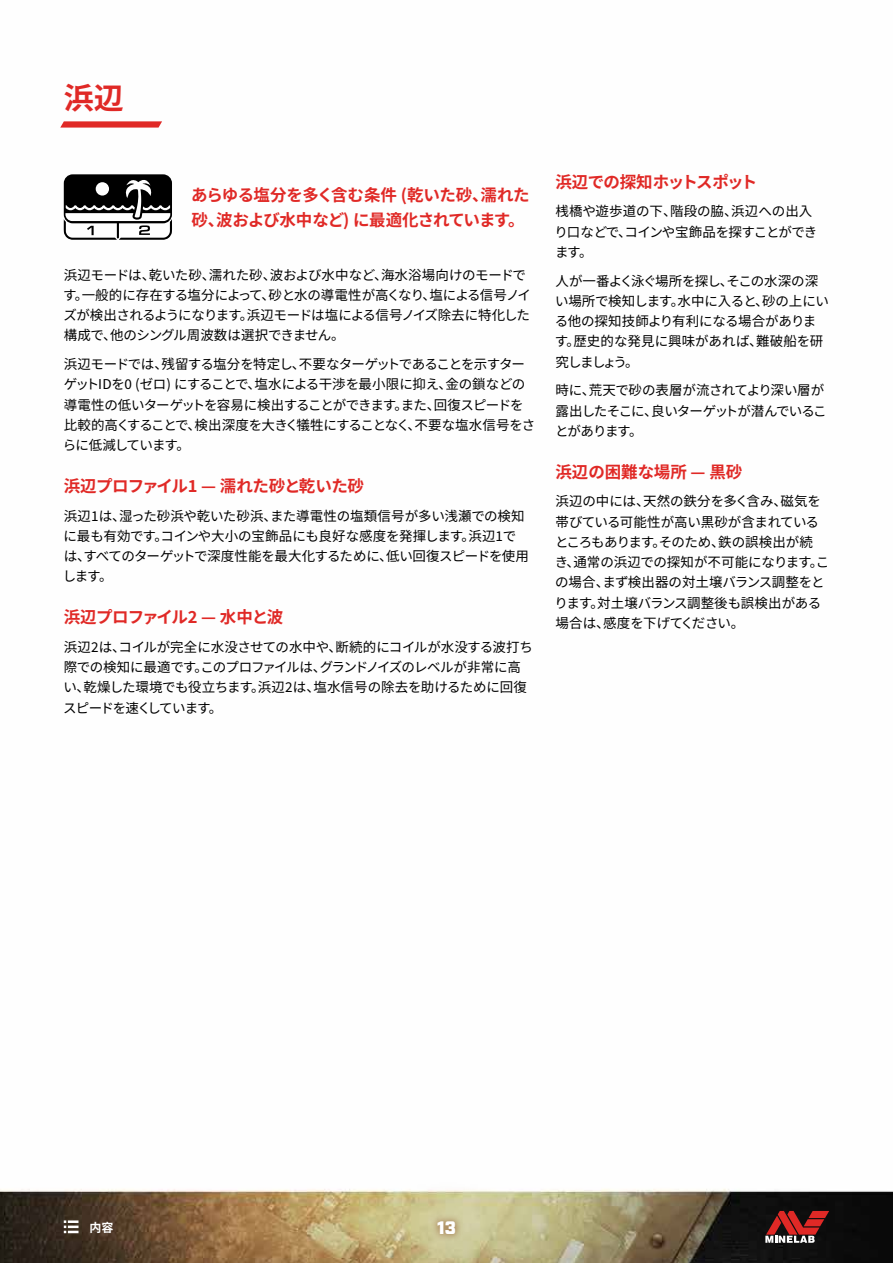
<style>
.page{position:relative;width:893px;height:1263px;background:#fff}
.page>*{position:absolute;margin:0;border:0;box-sizing:border-box;transform-origin:0 0}
.t1{font:700 30px "Noto Sans JP";color:#e02926}
.t2{font:900 18px "Industry";color:#fff}
.t3{font:700 16.5px/24.8px "Noto Sans JP";letter-spacing:-.03em;color:#e02926}
.t4{font:700 16.5px "Noto Sans JP";letter-spacing:-.05em;color:#e02926}
.t5{font:700 16.5px "Noto Sans JP";color:#e02926}
.t6{font:13.5px/20.2px "Noto Sans JP";letter-spacing:-.02em;color:#000}
.t7{font:13.5px/20.2px "Noto Sans JP";letter-spacing:-.055em;color:#000}
.t8{font:13.5px/20.2px "Noto Sans JP";letter-spacing:-.05em;color:#000}
.t9{font:700 12px "Noto Sans JP";color:#fff}
</style>
<div class="page">
<img style="left:0;top:181px;width:893px;height:1082px">
<svg style="left:64px;top:174px;width:108px;height:66px"></svg>
<svg style="left:64px;top:1220px;width:15px;height:13px"></svg>
<svg style="left:60px;top:121px;width:102px;height:7px"></svg>
<svg style="left:398px;top:1182px;width:97px;height:81px;background:#d1cb9f"></svg>
<svg style="left:430px;top:1214px;width:33px;height:27px"></svg>
<svg style="left:765px;top:1211px;width:64px;height:32px;background:#7d3332"></svg>
<h1 class="t1" style="left:64px;top:81px;width:61px">浜辺</h1>
<p class="t3" style="left:191px;top:183px;width:340px">あらゆる塩分を多く含む条件 (乾いた砂、濡れた砂、波および水中など) に最適化されています。</p>
<p class="t6" style="left:63px;top:265px;width:469px">浜辺モードは、乾いた砂、濡れた砂、波および水中など、海水浴場向けのモードです。一般的に存在する塩分によって、砂と水の導電性が高くなり、塩による信号ノイズが検出されるようになります。浜辺モードは塩による信号ノイズ除去に特化した構成で、他のシングル周波数は選択できません。</p>
<p class="t7" style="left:63px;top:354px;width:474px">浜辺モードでは、残留する塩分を特定し、不要なターゲットであることを示すターゲットIDを0 (ゼロ) にすることで、塩水による干渉を最小限に抑え、金の鎖などの導電性の低いターゲットを容易に検出することができます。また、回復スピードを比較的高くすることで、検出深度を大きく犠牲にすることなく、不要な塩水信号をさらに低減しています。</p>
<p class="t3" style="left:64px;top:474px;width:302px">浜辺プロファイル1 — 濡れた砂と乾いた砂</p>
<p class="t6" style="left:63px;top:506px;width:468px">浜辺1は、湿った砂浜や乾いた砂浜、また導電性の塩類信号が多い浅瀬での検知に最も有効です。コインや大小の宝飾品にも良好な感度を発揮します。浜辺1では、すべてのターゲットで深度性能を最大化するために、低い回復スピードを使用します。</p>
<p class="t4" style="left:64px;top:608px;width:221px">浜辺プロファイル2 — 水中と波</p>
<p class="t6" style="left:63px;top:637px;width:471px">浜辺2は、コイルが完全に水没させての水中や、断続的にコイルが水没する波打ち際での検知に最適です。このプロファイルは、グランドノイズのレベルが非常に高い、乾燥した環境でも役立ちます。浜辺2は、塩水信号の除去を助けるために回復スピードを速くしています。</p>
<p class="t3" style="left:555px;top:169px;width:203px">浜辺での探知ホットスポット</p>
<p class="t6" style="left:555px;top:201px;width:264px">桟橋や遊歩道の下、階段の脇、浜辺への出入り口などで、コインや宝飾品を探すことができます。</p>
<p class="t6" style="left:555px;top:271px;width:276px">人が一番よく泳ぐ場所を探し、そこの水深の深い場所で検知します。水中に入ると、砂の上にいる他の探知技師より有利になる場合があります。歴史的な発見に興味があれば、難破船を研究しましょう。</p>
<p class="t8" style="left:555px;top:380px;width:273px">時に、荒天で砂の表層が流されてより深い層が露出したそこに、良いターゲットが潜んでいることがあります。</p>
<p class="t5" style="left:555px;top:462px;width:188px">浜辺の困難な場所 — 黒砂</p>
<p class="t6" style="left:555px;top:491px;width:276px">浜辺の中には、天然の鉄分を多く含み、磁気を帯びている可能性が高い黒砂が含まれているところもあります。そのため、鉄の誤検出が続き、通常の浜辺での探知が不可能になります。この場合、まず検出器の対土壌バランス調整をとります。対土壌バランス調整後も誤検出がある場合は、感度を下げてください。</p>
<p class="t9" style="left:90px;top:1220px;width:25px">内容</p>
<h2 class="t2" style="left:437px;top:1217px;width:20px">13</h2>
</div>
